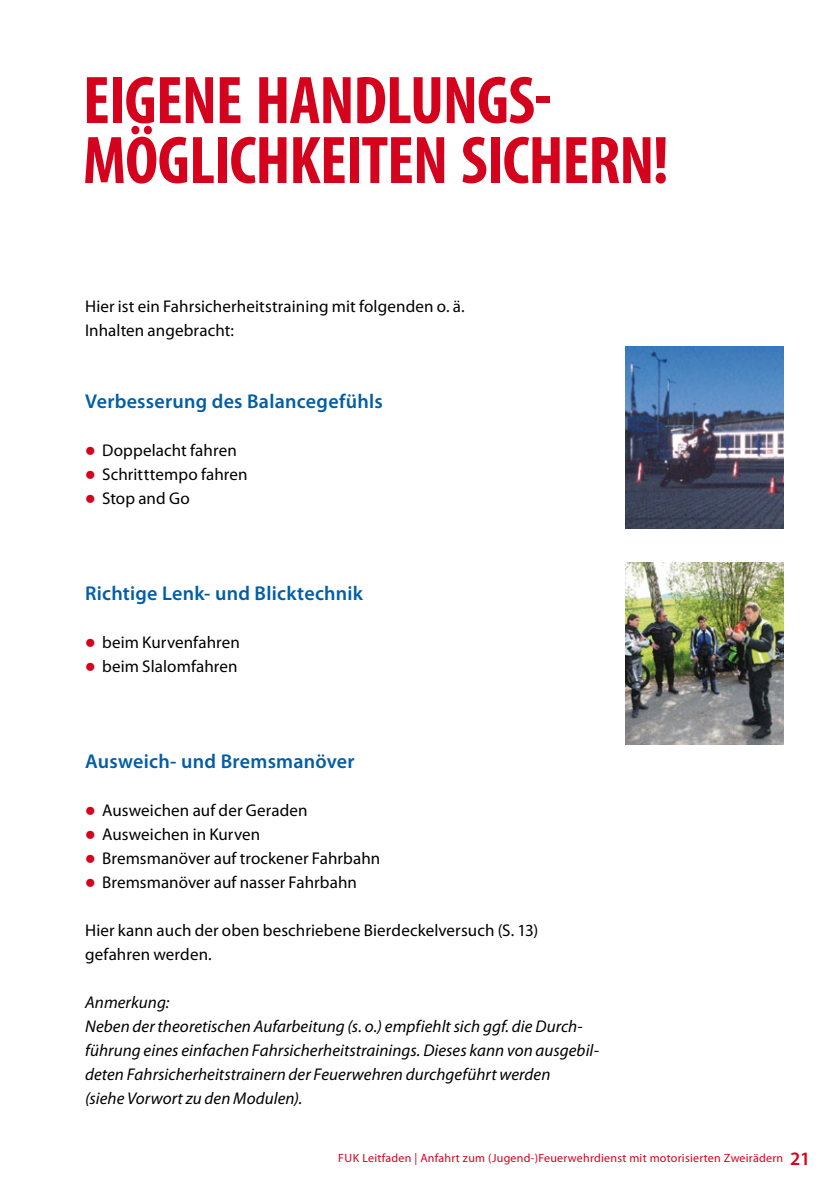
<style>
.page{position:relative;width:840px;height:1191px;background:#fff}
.page>*{position:absolute;margin:0;border:0;box-sizing:border-box;transform-origin:0 0}
.t1{font:700 condensed 68px/60px "Myriad Pro";letter-spacing:-.015em;color:#d4021d}
.t2{font:600 20px "Myriad Pro";letter-spacing:.01em;color:#005ea8}
.t3{font:17px/24px "Myriad Pro";letter-spacing:.005em;color:#000}
.t4{font:italic 17px/24px "Myriad Pro";letter-spacing:.005em;color:#000}
.t5{font:12px "Myriad Pro";letter-spacing:.02em;color:#d4021d}
.s1{font-weight:600;font-size:19px}
</style>
<div class="page">
<img style="left:625px;top:563px;width:157px;height:181px">
<img style="left:625px;top:347px;width:157px;height:181px">
<h1 class="t1" style="left:83px;top:71px;width:587px">EIGENE HANDLUNGS-<br>MÖGLICHKEITEN SICHERN!</h1>
<p class="t3" style="left:85px;top:294px;width:381px">Hier ist ein Fahrsicherheitstraining mit folgenden o. ä.<br>Inhalten angebracht:</p>
<p class="t2" style="left:85px;top:389px;width:299px">Verbesserung des Balancegefühls</p>
<p class="t3" style="left:102px;top:438px;width:147px">Doppelacht fahren<br>Schritttempo fahren<br>Stop and Go</p>
<p class="t2" style="left:85px;top:581px;width:279px">Richtige Lenk- und Blicktechnik</p>
<p class="t3" style="left:102px;top:630px;width:139px">beim Kurvenfahren beim Slalomfahren</p>
<p class="t2" style="left:85px;top:749px;width:271px">Ausweich- und Bremsmanöver</p>
<p class="t3" style="left:102px;top:798px;width:279px">Ausweichen auf der Geraden<br>Ausweichen in Kurven<br>Bremsmanöver auf trockener Fahrbahn<br>Bremsmanöver auf nasser Fahrbahn</p>
<p class="t3" style="left:85px;top:918px;width:454px">Hier kann auch der oben beschriebene Bierdeckelversuch (S. 13) gefahren werden.</p>
<p class="t4" style="left:85px;top:990px;width:515px">Anmerkung:<br>Neben der theoretischen Aufarbeitung (s. o.) empfiehlt sich ggf. die Durch&shy;führung eines einfachen Fahrsicherheitstrainings. Dieses kann von ausgebil&shy;deten Fahrsicherheitstrainern der Feuerwehren durchgeführt werden<br>(siehe Vorwort zu den Modulen).</p>
<p class="t5" style="left:338px;top:1150px;width:473px">FUK Leitfaden | Anfahrt zum (Jugend-)Feuerwehrdienst mit motorisierten Zweirädern <span class="s1">21</span></p>
</div>
